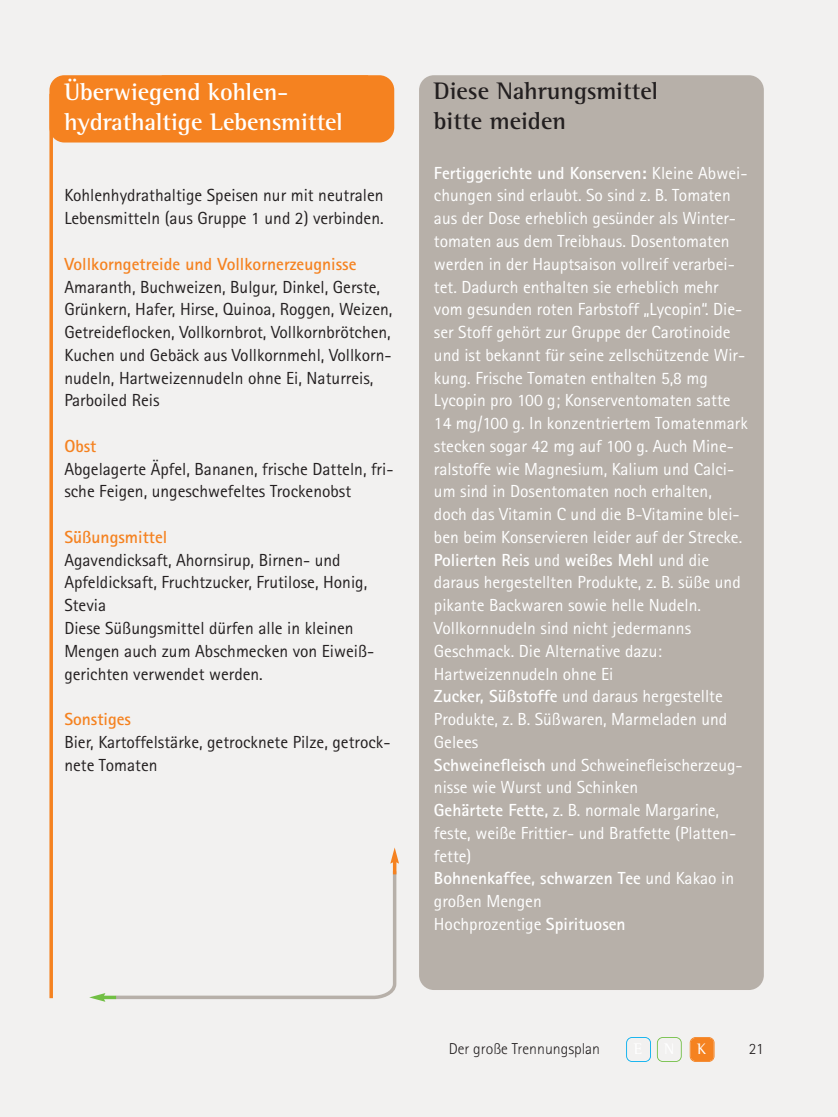
<style>
.page{position:relative;width:838px;height:1117px;background:#fff}
.page>*{position:absolute;margin:0;border:0;box-sizing:border-box;transform-origin:0 0}
.t1{font:700 24.5px/29.4px "Rotis Semi Serif";color:#fff}
.t2{font:700 24.5px/29.8px "Rotis Semi Serif";color:#231f20}
.t3{font:17.5px/22.8px "Rotis Sans Serif";color:#fff}
.t4{font:17.5px/22.8px "Rotis Sans Serif";color:#231f20}
.t5{font:700 17.5px "Rotis Sans Serif";color:#f58220}
.t6{font:300 15.75px "Rotis Sans Serif";color:#231f20}
.t7{font:15.75px "Rotis Semi Serif";color:#fff}
.s1{font-weight:700}
</style>
<div class="page">
<div style="left:0;top:0;width:838px;height:1116px;background:#f2f1f0"></div>
<svg style="left:49px;top:131px;width:4px;height:867px;background:#f48f39"></svg>
<div style="left:49px;top:75px;width:345px;height:67px;background:#f58220;border-radius:15px"></div>
<svg style="left:162px;top:75px;width:206px;height:1px"></svg>
<svg style="left:112px;top:867px;width:285px;height:133px"></svg>
<svg style="left:105px;top:995px;width:11px;height:4px"></svg>
<svg style="left:89px;top:993px;width:16px;height:8px"></svg>
<hr style="left:393px;top:860px;width:3px;height:14px;background:#f58220">
<svg style="left:390px;top:847px;width:9px;height:16px"></svg>
<div style="left:419px;top:75px;width:345px;height:914px;background:#b7b0a9;border-radius:15px"></div>
<div style="left:626px;top:1036px;width:25px;height:25px;border:2px solid #00aeef;border-radius:6px"></div>
<div style="left:657px;top:1036px;width:25px;height:25px;border:2px solid #71bf44;border-radius:6px"></div>
<div style="left:691px;top:1037px;width:23px;height:23px;background:#f58220;border-radius:5px"></div>
<div style="left:690px;top:1036px;width:24px;height:25px;border:2px solid #f58220;border-radius:6px"></div>
<h1 class="t1" style="left:64px;top:79px;width:280px">Überwiegend kohlen - hydrathaltige Lebensmittel</h1>
<p class="t4" style="left:64px;top:186px;width:321px">Kohlenhydrathaltige Speisen nur mit neutralen<br>Lebensmitteln (aus Gruppe 1 und 2) verbinden.</p>
<p class="t5" style="left:64px;top:258px;width:294px">Vollkorngetreide und Vollkornerzeugnisse</p>
<p class="t4" style="left:64px;top:277px;width:330px">Amaranth, Buchweizen, Bulgur, Dinkel, Gerste, Grünkern, Hafer, Hirse, Quinoa, Roggen, Weizen, Getreideflocken, Vollkornbrot, Vollkornbrötchen, Kuchen und Gebäck aus Vollkornmehl, Vollkorn&shy;nudeln, Hartweizennudeln ohne Ei, Naturreis, Parboiled Reis</p>
<p class="t5" style="left:64px;top:440px;width:34px">Obst</p>
<p class="t4" style="left:64px;top:459px;width:331px">Abgelagerte Äpfel, Bananen, frische Datteln, fri&shy;sche Feigen, ungeschwefeltes Trockenobst</p>
<p class="t5" style="left:64px;top:531px;width:105px">Süßungsmittel</p>
<p class="t4" style="left:64px;top:550px;width:311px">Agavendicksaft, Ahornsirup, Birnen- und Apfeldicksaft, Fruchtzucker, Frutilose, Honig, Stevia<br>Diese Süßungsmittel dürfen alle in kleinen Mengen auch zum Abschmecken von Eiweiß&shy;gerichten verwendet werden.</p>
<p class="t5" style="left:64px;top:713px;width:68px">Sonstiges</p>
<p class="t4" style="left:64px;top:732px;width:328px">Bier, Kartoffelstärke, getrocknete Pilze, getrock&shy;nete Tomaten</p>
<h1 class="t2" style="left:434px;top:78px;width:226px">Diese Nahrungsmittel bitte meiden</h1>
<p class="t3" style="left:434px;top:163px;width:315px"><span class="s1">Fertiggerichte und Konserven:</span> Kleine Abwei&shy;chungen sind erlaubt. So sind z. B. Tomaten aus der Dose erheblich gesünder als Winter&shy;tomaten aus dem Treibhaus. Dosentomaten werden in der Hauptsaison vollreif verarbei&shy;tet. Dadurch enthalten sie erheblich mehr vom gesunden roten Farbstoff „Lycopin“. Die&shy;ser Stoff gehört zur Gruppe der Carotinoide und ist bekannt für seine zellschützende Wir&shy;kung. Frische Tomaten enthalten 5,8 mg Lycopin pro 100 g; Konserventomaten satte 14 mg/100 g. In konzentriertem Tomatenmark stecken sogar 42 mg auf 100 g. Auch Mine&shy;ralstoffe wie Magnesium, Kalium und Calci&shy;um sind in Dosentomaten noch erhalten, doch das Vitamin C und die B-Vitamine blei&shy;ben beim Konservieren leider auf der Strecke.<br><span class="s1">Polierten Reis</span> und <span class="s1">weißes Mehl</span> und die daraus hergestellten Produkte, z. B. süße und pikante Backwaren sowie helle Nudeln.<br>Vollkornnudeln sind nicht jedermanns Geschmack. Die Alternative dazu:<br>Hartweizennudeln ohne Ei<br><span class="s1">Zucker, Süßstoffe</span> und daraus hergestellte Produkte, z. B. Süßwaren, Marmeladen und Gelees<br><span class="s1">Schweinefleisch</span> und Schweinefleischerzeug&shy;nisse wie Wurst und Schinken<br><span class="s1">Gehärtete Fette,</span> z. B. normale Margarine, feste, weiße Frittier- und Bratfette (Platten&shy;fette)<br><span class="s1">Bohnenkaffee, schwarzen Tee</span> und Kakao in großen Mengen<br>Hochprozentige <span class="s1">Spirituosen</span></p>
<p class="t6" style="left:449px;top:1043px;width:153px">Der große Trennungsplan</p>
<p class="t6" style="left:749px;top:1043px;width:17px">21</p>
<p class="t7" style="left:697px;top:1042px;width:11px">K</p>
</div>
